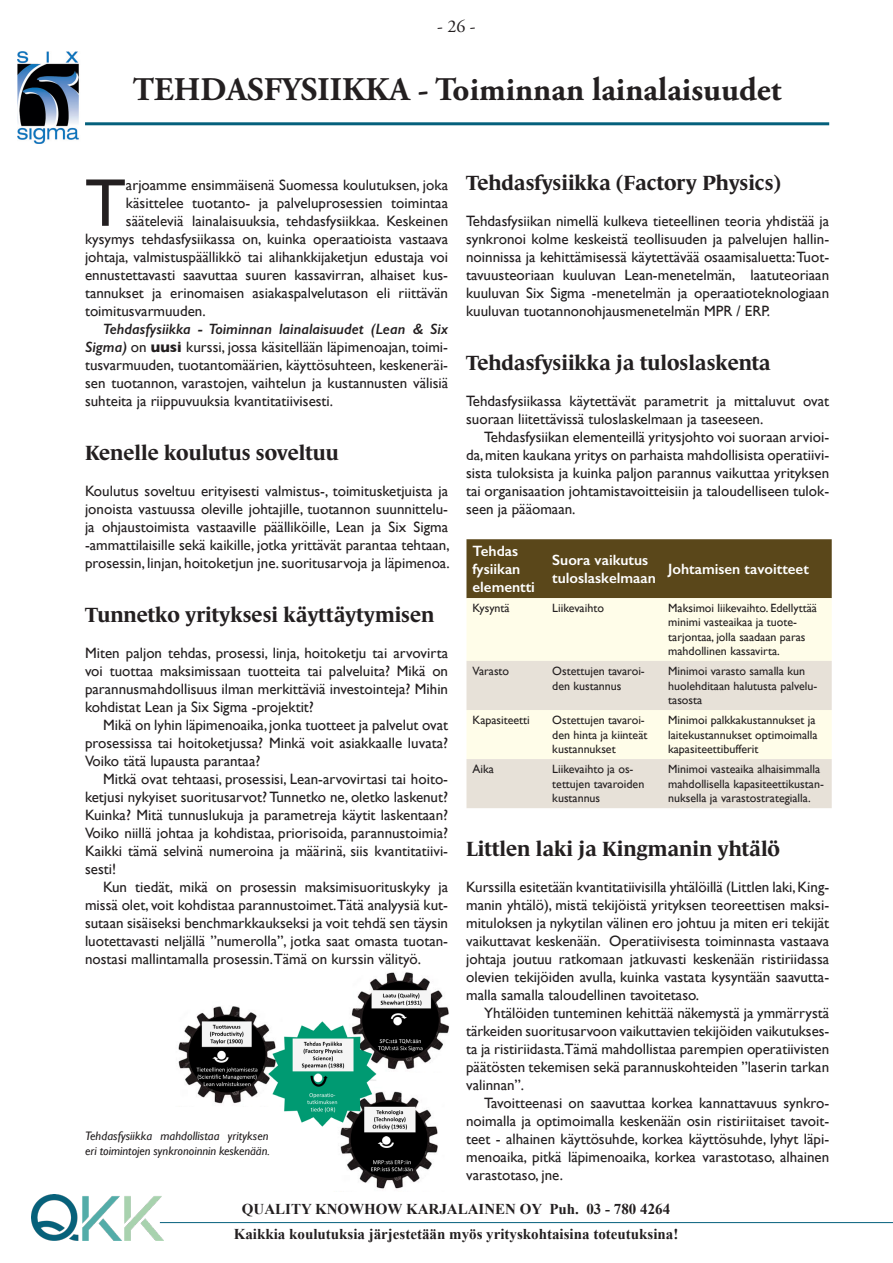
<style>
.page{position:relative;width:893px;height:1263px;background:#fff}
.page>*{position:absolute;margin:0;border:0;box-sizing:border-box;transform-origin:0 0}
.Leipis___aff{font:67.8px "Gill Sans";color:#231f20}
.Otsikkoteksti_SIN-UU{font:700 33px "Adobe Garamond Pro";color:#231f20}
.Väliotsikko{font:700 21px "Le Monde Journal Std";color:#231f20}
.t1{font:18px "Adobe Garamond Pro";color:#231f20}
.Leipis_sis{font:15px/18px "Gill Sans";color:#231f20;text-align:justify}
.Leipis{font:15px/18px "Gill Sans";color:#231f20;text-align:justify}
.Leipis___aff-2{font:15px "Gill Sans";color:#231f20}
.t2{font:700 15px "Times New Roman";color:#231f20}
.leipis_luettelo{font:600 15px/18px "Gill Sans";color:#fff}
.Leipis_mainos_align{font:italic 12.3px/14.7px "Gill Sans";letter-spacing:.005em;color:#231f20}
.leipis_luettelo-2{font:12px/14.4px "Gill Sans";color:#231f20}
.s1{font-weight:600;font-style:italic}
.s2{font-weight:700}
</style>
<div class="page">
<hr style="left:160px;top:1222px;width:733px;height:1px;background:#04607c">
<img style="left:32px;top:1194px;width:131px;height:47px">
<img style="left:178px;top:972px;width:271px;height:217px">
<hr style="left:85px;top:122px;width:744px;height:3px;background:#04607c">
<div style="left:466px;top:539px;width:366px;height:59px;background:#5a471a"></div>
<div style="left:466px;top:598px;width:366px;height:63px;background:#fffde9"></div>
<svg style="left:466px;top:661px;width:366px;height:147px;background:#efeadd"></svg>
<img style="left:17px;top:51px;width:62px;height:92px">
<p class="t1" style="left:437px;top:16px;width:40px">- 26 -</p>
<p class="Otsikkoteksti_SIN-UU" style="left:133px;top:70px;width:650px">TEHDASFYSIIKKA - Toiminnan lainalaisuudet</p>
<p class="Leipis___aff" style="left:85px;top:163px;width:42px">T</p>
<p class="Leipis___aff-2" style="left:126px;top:176px;width:324px">arjoamme ensimmäisenä Suomessa koulutuksen, joka</p>
<p class="Leipis___aff-2" style="left:126px;top:194px;width:324px">käsittelee tuotanto- ja palveluprosessien toimintaa</p>
<p class="Leipis___aff-2" style="left:126px;top:212px;width:324px">sääteleviä lainalaisuuksia, tehdasfysiikkaa. Keskeinen</p>
<p class="Leipis___aff-2" style="left:85px;top:230px;width:365px">kysymys tehdasfysiikassa on, kuinka operaatioista vastaava</p>
<p class="Leipis___aff-2" style="left:85px;top:248px;width:365px">johtaja, valmistuspäällikkö tai alihankkijaketjun edustaja voi</p>
<p class="Leipis___aff-2" style="left:85px;top:266px;width:365px">ennustettavasti saavuttaa suuren kassavirran, alhaiset kus-</p>
<p class="Leipis___aff-2" style="left:85px;top:284px;width:364px">tannukset ja erinomaisen asiakaspalvelutason eli riittävän</p>
<p class="Leipis___aff-2" style="left:85px;top:302px;width:122px">toimitusvarmuuden.</p>
<p class="Leipis_sis" style="left:85px;top:320px;width:365px;text-indent:18px"><span class="s1">Tehdasfysiikka - Toiminnan lainalaisuudet (Lean &amp; Six Sigma)</span> on <span class="s2">uusi</span> kurssi, jossa käsitellään läpimenoajan, toimi&shy;tusvarmuuden, tuotantomäärien, käyttösuhteen, keskeneräi&shy;sen tuotannon, varastojen, vaihtelun ja kustannusten välisiä suhteita ja riippuvuuksia kvantitatiivisesti.</p>
<p class="Väliotsikko" style="left:85px;top:441px;width:255px">Kenelle koulutus soveltuu</p>
<p class="Leipis" style="left:85px;top:482px;width:366px">Koulutus soveltuu erityisesti valmistus-, toimitusketjuista ja jonoista vastuussa oleville johtajille, tuotannon suunnittelu&shy;ja ohjaustoimista vastaaville päälliköille, Lean ja Six Sigma -ammattilaisille sekä kaikille, jotka yrittävät parantaa tehtaan, prosessin, linjan, hoitoketjun jne. suoritusarvoja ja läpimenoa.</p>
<p class="Väliotsikko" style="left:85px;top:603px;width:351px">Tunnetko yrityksesi käyttäytymisen</p>
<p class="Leipis" style="left:85px;top:644px;width:365px">Miten paljon tehdas, prosessi, linja, hoitoketju tai arvovirta voi tuottaa maksimissaan tuotteita tai palveluita? Mikä on parannusmahdollisuus ilman merkittäviä investointeja? Mihin kohdistat Lean ja Six Sigma -projektit?</p>
<p class="Leipis_sis" style="left:85px;top:716px;width:365px;text-indent:18px">Mikä on lyhin läpimenoaika, jonka tuotteet ja palvelut ovat prosessissa tai hoitoketjussa? Minkä voit asiakkaalle luvata?<br>Voiko tätä lupausta parantaa?</p>
<p class="Leipis_sis" style="left:85px;top:770px;width:365px;text-indent:18px">Mitkä ovat tehtaasi, prosessisi, Lean-arvovirtasi tai hoito&shy;ketjusi nykyiset suoritusarvot? Tunnetko ne, oletko laskenut?<br>Kuinka? Mitä tunnuslukuja ja parametreja käytit laskentaan?<br>Voiko niillä johtaa ja kohdistaa, priorisoida, parannustoimia?<br>Kaikki tämä selvinä numeroina ja määrinä, siis kvantitatiivi&shy;sesti!</p>
<p class="Leipis_sis" style="left:85px;top:878px;width:365px;text-indent:18px">Kun tiedät, mikä on prosessin maksimisuorituskyky ja missä olet, voit kohdistaa parannustoimet.Tätä analyysiä kut&shy;sutaan sisäiseksi benchmarkkaukseksi ja voit tehdä sen täysin luotettavasti neljällä ”numerolla”, jotka saat omasta tuotan&shy;nostasi mallintamalla prosessin.Tämä on kurssin välityö.</p>
<p class="Leipis_mainos_align" style="left:85px;top:1128px;width:186px">Tehdasfysiikka mahdollistaa yrityksen eri toimintojen synkronoinnin keskenään.</p>
<p class="Väliotsikko" style="left:466px;top:171px;width:316px">Tehdasfysiikka (Factory Physics)</p>
<p class="Leipis" style="left:466px;top:212px;width:365px">Tehdasfysiikan nimellä kulkeva tieteellinen teoria yhdistää ja synkronoi kolme keskeistä teollisuuden ja palvelujen hallin&shy;noinnissa ja kehittämisessä käytettävää osaamisaluetta: Tuot&shy;tavuusteoriaan kuuluvan Lean-menetelmän, laatuteoriaan kuuluvan Six Sigma -menetelmän ja operaatioteknologiaan kuuluvan tuotannonohjausmenetelmän MPR / ERP.</p>
<p class="Väliotsikko" style="left:466px;top:351px;width:306px">Tehdasfysiikka ja tuloslaskenta</p>
<p class="Leipis" style="left:466px;top:392px;width:365px">Tehdasfysiikassa käytettävät parametrit ja mittaluvut ovat suoraan liitettävissä tuloslaskelmaan ja taseeseen.</p>
<p class="Leipis_sis" style="left:466px;top:428px;width:365px;text-indent:18px">Tehdasfysiikan elementeillä yritysjohto voi suoraan arvioi&shy;da, miten kaukana yritys on parhaista mahdollisista operatiivi&shy;sista tuloksista ja kuinka paljon parannus vaikuttaa yrityksen tai organisaation johtamistavoitteisiin ja taloudelliseen tulok&shy;seen ja pääomaan.</p>
<p class="leipis_luettelo" style="left:472px;top:542px;width:64px">Tehdas fysiikan elementti</p>
<p class="leipis_luettelo" style="left:552px;top:551px;width:105px">Suora vaikutus tuloslaskelmaan</p>
<p class="leipis_luettelo" style="left:668px;top:560px;width:142px">Johtamisen tavoitteet</p>
<p class="leipis_luettelo-2" style="left:472px;top:600px;width:39px">Kysyntä</p>
<p class="leipis_luettelo-2" style="left:552px;top:600px;width:53px">Liikevaihto</p>
<p class="leipis_luettelo-2" style="left:668px;top:600px;width:150px">Maksimoi liikevaihto. Edellyttää minimi vasteaikaa ja tuote&shy;tarjontaa, jolla saadaan paras mahdollinen kassavirta.</p>
<p class="leipis_luettelo-2" style="left:472px;top:664px;width:38px">Varasto</p>
<p class="leipis_luettelo-2" style="left:552px;top:664px;width:94px">Ostettujen tavaroi&shy;den kustannus</p>
<p class="leipis_luettelo-2" style="left:668px;top:664px;width:151px">Minimoi varasto samalla kun huolehditaan halutusta palvelu&shy;tasosta</p>
<p class="leipis_luettelo-2" style="left:472px;top:713px;width:59px">Kapasiteetti</p>
<p class="leipis_luettelo-2" style="left:552px;top:713px;width:97px">Ostettujen tavaroi&shy;den hinta ja kiinteät kustannukset</p>
<p class="leipis_luettelo-2" style="left:668px;top:713px;width:151px">Minimoi palkkakustannukset ja laitekustannukset optimoimalla kapasiteettibufferit</p>
<p class="leipis_luettelo-2" style="left:472px;top:762px;width:23px">Aika</p>
<p class="leipis_luettelo-2" style="left:552px;top:762px;width:94px">Liikevaihto ja os&shy;tettujen tavaroiden kustannus</p>
<p class="leipis_luettelo-2" style="left:668px;top:762px;width:157px">Minimoi vasteaika alhaisimmalla mahdollisella kapasiteettikustan&shy;nuksella ja varastostrategialla.</p>
<p class="Väliotsikko" style="left:466px;top:837px;width:315px">Littlen laki ja Kingmanin yhtälö</p>
<p class="Leipis" style="left:466px;top:878px;width:365px">Kurssilla esitetään kvantitatiivisilla yhtälöillä (Littlen laki, King&shy;manin yhtälö), mistä tekijöistä yrityksen teoreettisen maksi&shy;mituloksen ja nykytilan välinen ero johtuu ja miten eri tekijät vaikuttavat keskenään. Operatiivisesta toiminnasta vastaava johtaja joutuu ratkomaan jatkuvasti keskenään ristiriidassa olevien tekijöiden avulla, kuinka vastata kysyntään saavutta&shy;malla samalla taloudellinen tavoitetaso.</p>
<p class="Leipis_sis" style="left:466px;top:1004px;width:365px;text-indent:18px">Yhtälöiden tunteminen kehittää näkemystä ja ymmärrystä tärkeiden suoritusarvoon vaikuttavien tekijöiden vaikutukses&shy;ta ja ristiriidasta.Tämä mahdollistaa parempien operatiivisten päätösten tekemisen sekä parannuskohteiden ”laserin tarkan valinnan”.</p>
<p class="Leipis_sis" style="left:466px;top:1094px;width:365px;text-indent:18px">Tavoitteenasi on saavuttaa korkea kannattavuus synkro&shy;noimalla ja optimoimalla keskenään osin ristiriitaiset tavoit&shy;teet - alhainen käyttösuhde, korkea käyttösuhde, lyhyt läpi&shy;menoaika, pitkä läpimenoaika, korkea varastotaso, alhainen varastotaso, jne.</p>
<p class="t2" style="left:242px;top:1198px;width:430px">QUALITY KNOWHOW KARJALAINEN OY Puh. 03 - 780 4264</p>
<p class="t2" style="left:234px;top:1224px;width:446px">Kaikkia koulutuksia järjestetään myös yrityskohtaisina toteutuksina!</p>
</div>
